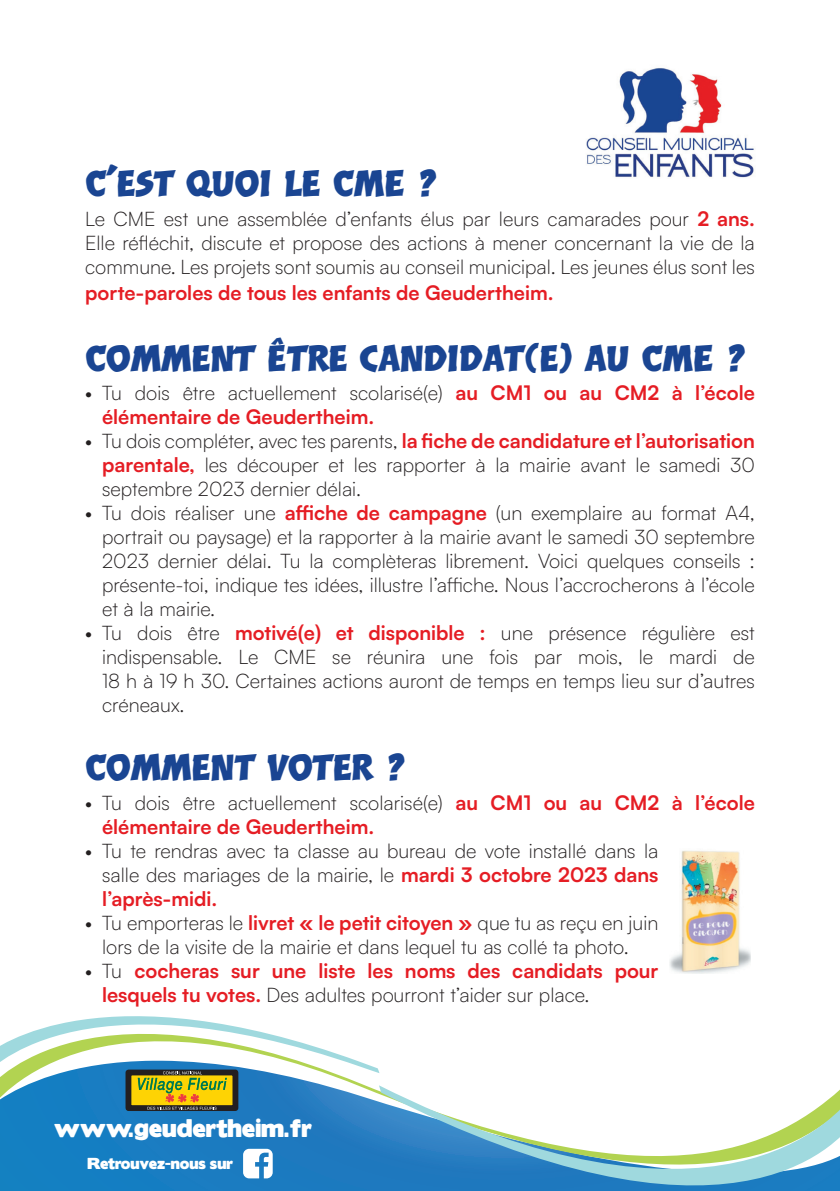
<style>
.page{position:relative;width:840px;height:1191px;background:#fff}
.page>*{position:absolute;margin:0;border:0;box-sizing:border-box;transform-origin:0 0}
.t1{font:32px "Balder LL";color:#1a4592}
.t2{font:22.8px "Boris Black Bloxx";color:#fff}
.t3{font:300 20px/24px "Satoshi";color:#231f20;text-align:justify}
.t4{font:700 20px/24px "Satoshi";color:#e51d24}
.t5{font:14.2px "Boris Black Bloxx";color:#fff}
.s1{font-weight:700;color:#e51d24}
.s2{font-weight:300;color:#231f20}
</style>
<div class="page">
<div style="left:0;top:1072px;width:380px;height:119px;background:#1b7cc1"></div>
<svg style="left:379px;top:1085px;width:460px;height:106px"></svg>
<svg style="left:243px;top:1148px;width:29px;height:30px"></svg>
<div style="left:125px;top:1069px;width:113px;height:42px;border:6px solid #231f20"></div>
<svg style="left:0;top:1016px;width:379px;height:93px"></svg>
<svg style="left:230px;top:347px;width:13px;height:8px"></svg>
<img style="left:669px;top:850px;width:81px;height:123px">
<img style="left:586px;top:68px;width:168px;height:110px">
<h1 class="t1" style="left:85px;top:162px;width:353px">C'EST QUOI LE CME ?</h1>
<p class="t3" style="left:85px;top:206px;width:670px">Le CME est une assemblée d’enfants élus par leurs camarades pour <span class="s1">2 ans.<br></span>Elle réfléchit, discute et propose des actions à mener concernant la vie de la commune. Les projets sont soumis au conseil municipal. Les jeunes élus sont les</p>
<p class="t4" style="left:85px;top:280px;width:469px">porte-paroles de tous les enfants de Geudertheim.</p>
<h1 class="t1" style="left:85px;top:337px;width:661px">COMMENT ÊTRE CANDIDAT(E) AU CME ?</h1>
<p class="t4" style="left:102px;top:380px;width:653px;text-indent:-17px"><span class="s2">• Tu dois être actuellement scolarisé(e)</span> au CM1 ou au CM2 à l’école élémentaire de Geudertheim.</p>
<p class="t3" style="left:102px;top:428px;width:653px;text-indent:-17px">• Tu dois compléter, avec tes parents, <span class="s1">la fiche de candidature et l’autorisation parentale,</span> les découper et les rapporter à la mairie avant le samedi 30 septembre 2023 dernier délai.</p>
<p class="t3" style="left:102px;top:500px;width:653px;text-indent:-17px">• Tu dois réaliser une <span class="s1">affiche de campagne</span> (un exemplaire au format A4, portrait ou paysage) et la rapporter à la mairie avant le samedi 30 septembre 2023 dernier délai. Tu la complèteras librement. Voici quelques conseils : présente-toi, indique tes idées, illustre l’affiche. Nous l’accrocherons à l’école et à la mairie.</p>
<p class="t3" style="left:102px;top:620px;width:653px;text-indent:-17px">• Tu dois être <span class="s1">motivé(e) et disponible :</span> une présence régulière est indispensable. Le CME se réunira une fois par mois, le mardi de 18 h à 19 h 30. Certaines actions auront de temps en temps lieu sur d’autres créneaux.</p>
<h1 class="t1" style="left:85px;top:746px;width:321px">COMMENT VOTER ?</h1>
<p class="t4" style="left:102px;top:789px;width:653px;text-indent:-17px"><span class="s2">• Tu dois être actuellement scolarisé(e)</span> au CM1 ou au CM2 à l’école élémentaire de Geudertheim.</p>
<p class="t3" style="left:102px;top:838px;width:557px;text-indent:-17px">• Tu te rendras avec ta classe au bureau de vote installé dans la salle des mariages de la mairie, le <span class="s1">mardi 3 octobre 2023 dans l’après-midi.</span></p>
<p class="t3" style="left:102px;top:910px;width:557px;text-indent:-17px">• Tu emporteras le <span class="s1">livret « le petit citoyen »</span> que tu as reçu en juin lors de la visite de la mairie et dans lequel tu as collé ta photo.</p>
<p class="t4" style="left:102px;top:957px;width:557px;text-indent:-17px"><span class="s2">• Tu</span> cocheras sur une liste les noms des candidats pour lesquels tu votes. <span class="s2">Des adultes pourront t’aider sur place.</span></p>
<p class="t2" style="left:54px;top:1111px;width:260px">www.geudertheim.fr</p>
<p class="t5" style="left:87px;top:1152px;width:147px">Retrouvez-nous sur</p>
</div>
